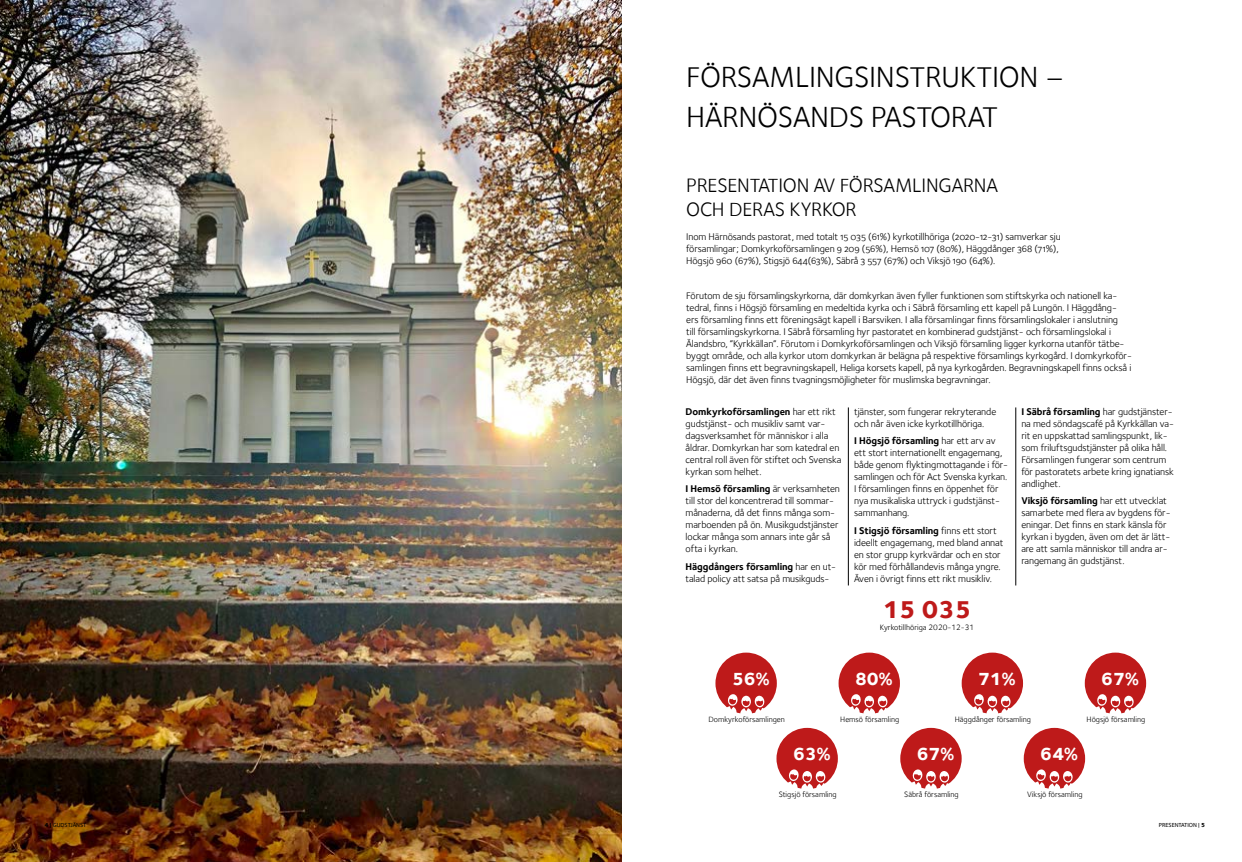
<style>
.page{position:relative;width:1242px;height:862px;background:#fff}
.page>*{position:absolute;margin:0;border:0;box-sizing:border-box;transform-origin:0 0}
.t1{font:30px/40.2px "Foundry Sterling";letter-spacing:-.01em;color:#000}
.t2{font:800 25px "Foundry Sterling";color:#be1a1a}
.t3{font:20px/24px "Foundry Sterling";letter-spacing:-.01em;color:#000}
.t4{font:800 18px "Foundry Sterling";letter-spacing:-.01em;color:#fff}
.t5{font:10px/12px "Foundry Sterling";letter-spacing:-.01em;color:#000}
.t6{font:10px/12px "Foundry Sterling Book OSF";letter-spacing:-.01em;color:#000}
.t7{font:8px "Foundry Sterling";color:#000}
.t8{font:800 7px "Foundry Sterling";color:#000}
.t9{font:500 6px "Foundry Sterling";letter-spacing:-.01em;color:#000}
.s1{font-weight:700}
.s2{font-weight:800}
</style>
<div class="page">
<img style="left:0;top:0;width:621px;height:862px">
<hr style="left:848px;top:407px;width:1px;height:178px;background:#000">
<hr style="left:1015px;top:407px;width:1px;height:178px;background:#000">
<div style="left:715px;top:652px;width:62px;height:62px;background:#be1a1a;border-radius:50%"></div>
<svg style="left:724px;top:694px;width:43px;height:20px"></svg>
<div style="left:838px;top:652px;width:62px;height:62px;background:#be1a1a;border-radius:50%"></div>
<svg style="left:847px;top:694px;width:43px;height:20px"></svg>
<div style="left:961px;top:652px;width:62px;height:62px;background:#be1a1a;border-radius:50%"></div>
<svg style="left:970px;top:694px;width:43px;height:20px"></svg>
<div style="left:1084px;top:652px;width:62px;height:62px;background:#be1a1a;border-radius:50%"></div>
<svg style="left:1093px;top:694px;width:44px;height:20px"></svg>
<div style="left:900px;top:728px;width:61px;height:61px;background:#be1a1a;border-radius:50%"></div>
<svg style="left:908px;top:769px;width:44px;height:20px"></svg>
<div style="left:1023px;top:728px;width:62px;height:61px;background:#be1a1a;border-radius:50%"></div>
<svg style="left:1032px;top:769px;width:44px;height:20px"></svg>
<div style="left:776px;top:728px;width:62px;height:61px;background:#be1a1a;border-radius:50%"></div>
<svg style="left:785px;top:769px;width:43px;height:20px"></svg>
<h1 class="t1" style="left:686px;top:56px;width:380px">FÖRSAMLINGSINSTRUKTION –<br>HÄRNÖSANDS PASTORAT</h1>
<h3 class="t3" style="left:686px;top:173px;width:313px">PRESENTATION AV FÖRSAMLINGARNA<br>OCH DERAS KYRKOR</h3>
<p class="t6" style="left:686px;top:230px;width:376px">Inom Härnösands pastorat, med totalt 15 035 (61%) kyrkotillhöriga (2020-12-31) samverkar sju församlingar; Domkyrkoförsamlingen 9 209 (56%), Hemsö 107 (80%), Häggdånger 368 (71%),<br>Högsjö 960 (67%), Stigsjö 644(63%), Säbrå 3 557 (67%) och Viksjö 190 (64%).</p>
<p class="t6" style="left:686px;top:289px;width:447px">Förutom de sju församlingskyrkorna, där domkyrkan även fyller funktionen som stiftskyrka och nationell ka&shy;tedral, finns i Högsjö församling en medeltida kyrka och i Säbrå församling ett kapell på Lungön. I Häggdång-<br>ers församling finns ett föreningsägt kapell i Barsviken. I alla församlingar finns församlingslokaler i anslutning<br>till församlingskyrkorna. I Säbrå församling hyr pastoratet en kombinerad gudstjänst- och församlingslokal i Älandsbro, ”Kyrkkällan”. Förutom i Domkyrkoförsamlingen och Viksjö församling ligger kyrkorna utanför tätbe&shy;byggt område, och alla kyrkor utom domkyrkan är belägna på respektive församlings kyrkogård. I domkyrkoför&shy;samlingen finns ett begravningskapell, Heliga korsets kapell, på nya kyrkogården. Begravningskapell finns också i Högsjö, där det även finns tvagningsmöjligheter för muslimska begravningar.</p>
<p class="t5" style="left:685px;top:405px;width:157px"><span class="s1">Domkyrkoförsamlingen</span> har ett rikt gudstjänst- och musikliv samt var&shy;dagsverksamhet för människor i alla åldrar. Domkyrkan har som katedral en central roll även för stiftet och Svenska kyrkan som helhet.</p>
<p class="t5" style="left:685px;top:483px;width:156px"><span class="s1">I Hemsö församling</span> är verksamheten till stor del koncentrerad till sommar&shy;månaderna, då det finns många som&shy;marboenden på ön. Musikgudstjänster lockar många som annars inte går så ofta i kyrkan.</p>
<p class="t5" style="left:685px;top:560px;width:152px"><span class="s1">Häggdångers församling</span> har en ut&shy;talad policy att satsa på musikguds-</p>
<p class="t5" style="left:1021px;top:405px;width:154px"><span class="s1">I Säbrå församling</span> har gudstjänster&shy;na med söndagscafé på Kyrkkällan va&shy;rit en uppskattad samlingspunkt, lik&shy;som friluftsgudstjänster på olika håll.<br>Församlingen fungerar som centrum för pastoratets arbete kring ignatiansk andlighet.</p>
<p class="t5" style="left:1021px;top:495px;width:151px"><span class="s1">Viksjö församling</span> har ett utvecklat samarbete med flera av bygdens för&shy;eningar. Det finns en stark känsla för kyrkan i bygden, även om det är lätt&shy;are att samla människor till andra ar&shy;rangemang än gudstjänst.</p>
<p class="t5" style="left:854px;top:405px;width:144px">tjänster, som fungerar rekryterande och når även icke kyrkotillhöriga.</p>
<p class="t5" style="left:854px;top:435px;width:156px"><span class="s1">I Högsjö församling</span> har ett arv av ett stort internationellt engagemang, både genom flyktingmottagande i för&shy;samlingen och för Act Svenska kyrkan.<br>I församlingen finns en öppenhet för nya musikaliska uttryck i gudstjänst&shy;sammanhang.</p>
<p class="t5" style="left:854px;top:524px;width:151px"><span class="s1">I Stigsjö församling</span> finns ett stort ideellt engagemang, med bland annat en stor grupp kyrkvärdar och en stor kör med förhållandevis många yngre.<br>Även i övrigt finns ett rikt musikliv.</p>
<h3 class="t4" style="left:732px;top:667px;width:39px">56%</h3>
<p class="t7" style="left:708px;top:715px;width:78px">Domkyrkoförsamlingen</p>
<h2 class="t2" style="left:882px;top:593px;width:90px">15 035</h2>
<p class="t7" style="left:880px;top:622px;width:96px">Kyrkotillhöriga 2020-12-31</p>
<h3 class="t4" style="left:855px;top:667px;width:39px">80%</h3>
<p class="t7" style="left:840px;top:715px;width:61px">Hemsö församling</p>
<h3 class="t4" style="left:978px;top:667px;width:39px">71%</h3>
<p class="t7" style="left:955px;top:715px;width:78px">Häggdånger församling</p>
<h3 class="t4" style="left:1101px;top:667px;width:39px">67%</h3>
<p class="t7" style="left:1086px;top:715px;width:60px">Högsjö församling</p>
<h3 class="t4" style="left:793px;top:743px;width:39px">63%</h3>
<p class="t7" style="left:778px;top:790px;width:60px">Stigsjö församling</p>
<h3 class="t4" style="left:917px;top:743px;width:39px">67%</h3>
<p class="t7" style="left:904px;top:790px;width:56px">Säbrå församling</p>
<h3 class="t4" style="left:1040px;top:743px;width:39px">64%</h3>
<p class="t7" style="left:1027px;top:790px;width:57px">Viksjö församling</p>
<p class="t8" style="left:44px;top:819px;width:6px">4</p>
<p class="t9" style="left:45px;top:821px;width:43px"><span class="s2">4</span> <span class="s1">|</span> GUDSTJÄNST</p>
<p class="t9" style="left:1159px;top:822px;width:48px">PRESENTATION | <span class="s2">5</span></p>
</div>
